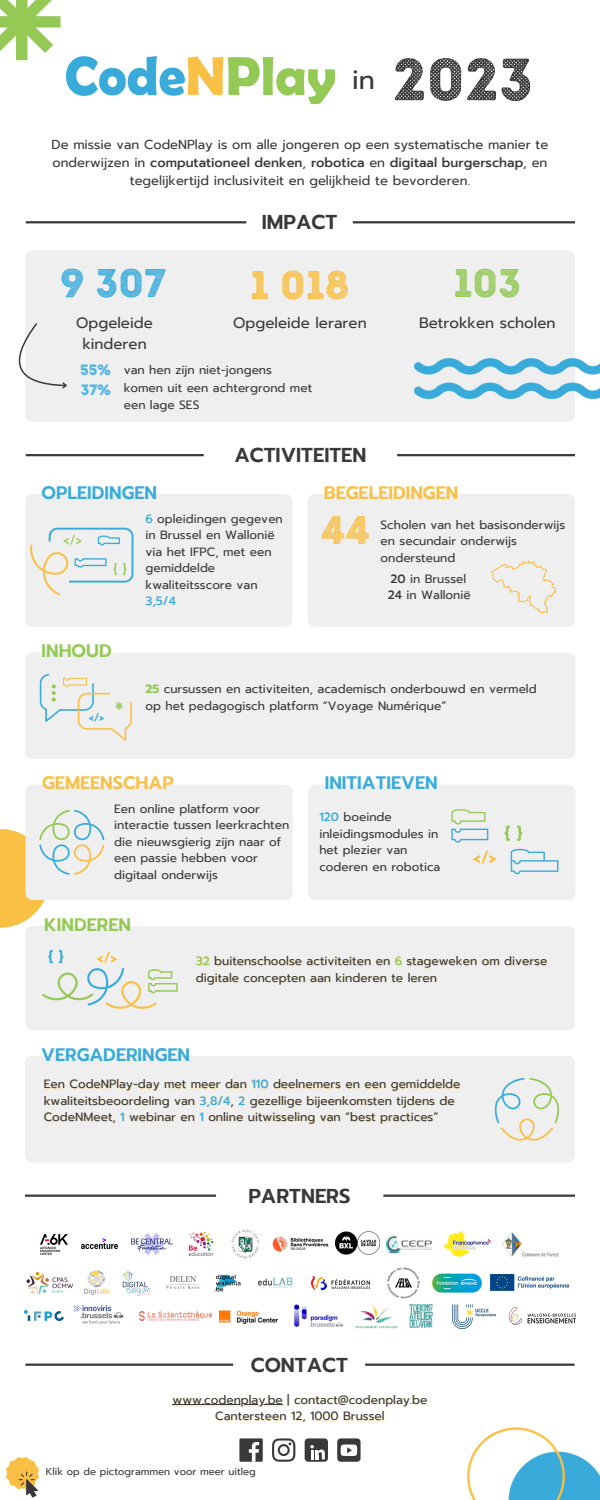
<style>
.page{position:relative;width:600px;height:1500px;background:#fff}
.page>*{position:absolute;margin:0;border:0;box-sizing:border-box;transform-origin:0 0}
.t1{font:59.3px "Intro Rust H1 Base";color:#393939}
.t2{font:40px "Intro Rust H1 Base";color:#f9c045}
.t3{font:40px "Intro Rust H1 Base";color:#39abdb}
.t4{font:40px "Intro Rust H1 Base";color:#94c956}
.t5{font:26.7px "Prompt";color:#393939}
.t6{font:600 20px "Prompt";color:#393939}
.t7{font:600 18px "Prompt";color:#39abdb}
.t8{font:600 18px "Prompt";color:#f9c045}
.t9{font:600 18px "Prompt";color:#94c956}
.t10{font:15px/21px "Prompt";color:#393939;text-align:center}
.t11{font:15px "Intro Rust H1 Base";color:#39abdb}
.t12{font:13px/18px "Prompt";color:#393939;text-align:center}
.t13{font:12px/16.5px "Prompt";color:#393939}
.t14{font:10px "Prompt";color:#393939}
.s1{font-weight:500}
.s2{font-weight:500;color:#39abdb}
.s3{font-weight:700;color:#94c956}
.s4{font-weight:500;color:rgb(249 192 69/.4)}
.s5{color:rgb(249 192 69/.4)}
</style>
<div class="page">
<img style="left:0;top:0;width:600px;height:1500px">
<hr style="left:173px;top:1404px;width:110px;height:1px;background:#393939">
<hr style="left:397px;top:454px;width:178px;height:2px;background:#393939">
<p class="t1" style="left:393px;top:44px;width:142px">2023</p>
<h6 class="t12" style="left:52px;top:136px;width:498px">De missie van CodeNPlay is om alle jongeren op een systematische manier te onderwijzen in <span class="s1">computationeel denken</span>, <span class="s1">robotica</span> en <span class="s1">digitaal burgerschap</span>, en tegelijkertijd inclusiviteit en gelijkheid te bevorderen.</h6>
<h4 class="t5" style="left:352px;top:60px;width:24px">in</h4>
<p class="t3" style="left:60px;top:259px;width:108px">9 307</p>
<h3 class="t10" style="left:76px;top:312px;width:78px">Opgeleide kinderen</h3>
<h2 class="t6" style="left:262px;top:207px;width:77px">IMPACT</h2>
<h1 class="t2" style="left:250px;top:261px;width:101px">1 018</h1>
<h6 class="t10" style="left:233px;top:312px;width:135px">Opgeleide leraren</h6>
<p class="t11" style="left:80px;top:361px;width:32px">55%</p>
<p class="t13" style="left:124px;top:362px;width:150px">van hen zijn niet-jongens</p>
<p class="t11" style="left:81px;top:381px;width:32px">37%</p>
<p class="t13" style="left:124px;top:380px;width:190px">komen uit een achtergrond met een lage SES</p>
<h5 class="t6" style="left:234px;top:440px;width:134px">ACTIVITEITEN</h5>
<h4 class="t4" style="left:453px;top:259px;width:69px">103</h4>
<h2 class="t10" style="left:419px;top:312px;width:138px">Betrokken scholen</h2>
<p class="t7" style="left:42px;top:479px;width:117px">OPLEIDINGEN</p>
<h6 class="t13" style="left:146px;top:511px;width:139px"><span class="s2">6</span> opleidingen gegeven in Brussel en Wallonië via het IFPC, met een gemiddelde kwaliteitsscore van<br><span class="s2">3,5/4</span></h6>
<h4 class="t9" style="left:42px;top:638px;width:72px">INHOUD</h4>
<h4 class="t8" style="left:324px;top:479px;width:136px">BEGELEIDINGEN</h4>
<p class="t13" style="left:381px;top:517px;width:186px">Scholen van het basisonderwijs en secundair onderwijs ondersteund</p>
<p class="t13" style="left:388px;top:571px;width:84px"><span class="s1">20</span> in Brussel<br><span class="s1">24</span> in Wallonië</p>
<h4 class="t2" style="left:321px;top:506px;width:51px">44</h4>
<p class="t13" style="left:146px;top:681px;width:393px"><span class="s3">25</span> cursussen en activiteiten, academisch onderbouwd en vermeld op het pedagogisch platform “Voyage Numérique”</p>
<p class="t8" style="left:42px;top:770px;width:133px">GEMEENSCHAP</p>
<p class="t13" style="left:114px;top:801px;width:177px">Een online platform voor interactie tussen leerkrachten die nieuwsgierig zijn naar of een passie hebben voor digitaal onderwijs</p>
<p class="t9" style="left:44px;top:911px;width:88px">KINDEREN</p>
<p class="t7" style="left:325px;top:770px;width:114px">INITIATIEVEN</p>
<h4 class="t13" style="left:319px;top:809px;width:122px"><span class="s2">120</span> boeinde inleidingsmodules in het plezier van coderen en robotica</h4>
<h4 class="t13" style="left:196px;top:953px;width:352px"><span class="s4">32</span> buitenschoolse activiteiten en <span class="s4">6</span> stageweken om diverse</h4>
<p class="t13" style="left:196px;top:969px;width:243px">digitale concepten aan kinderen te leren</p>
<p class="t7" style="left:41px;top:1041px;width:150px">VERGADERINGEN</p>
<p class="t13" style="left:44px;top:1076px;width:418px">Een CodeNPlay-day met meer dan <span class="s4">110</span> deelnemers en een gemiddelde kwaliteitsbeoordeling van <span class="s4">3,8/4</span><span class="s5">,</span> <span class="s4">2</span> gezellige bijeenkomsten tijdens de<br>CodeNMeet, <span class="s4">1</span> webinar en <span class="s4">1</span> online uitwisseling van “best practices”</p>
<h6 class="t6" style="left:248px;top:1181px;width:103px">PARTNERS</h6>
<p class="t6" style="left:251px;top:1350px;width:99px">CONTACT</p>
<p class="t13" style="left:173px;top:1391px;width:256px">www.codenplay.be | contact@codenplay.be</p>
<p class="t13" style="left:215px;top:1408px;width:171px">Cantersteen 12, 1000 Brussel</p>
<p class="t14" style="left:46px;top:1464px;width:211px">Klik op de pictogrammen voor meer uitleg</p>
</div>
